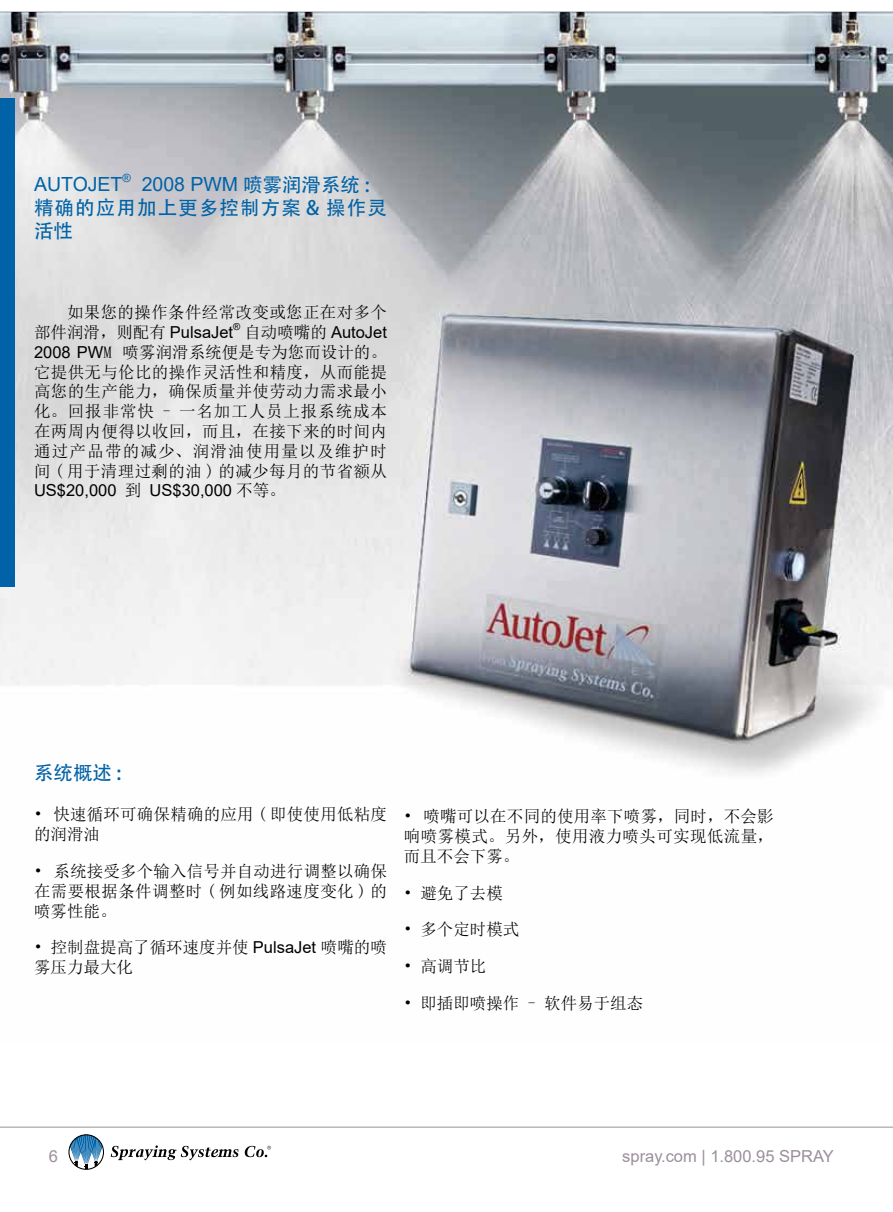
<style>
.page{position:relative;width:893px;height:1212px;background:#fff}
.page>*{position:absolute;margin:0;border:0;box-sizing:border-box;transform-origin:0 0}
.t1{font:19.5px/23.4px "Adobe Heiti Std";letter-spacing:.055em;color:#0062a7}
.t2{font:19.5px "Arial";color:#0062a7}
.t3{font:16.5px/19.8px "Sim Sun";letter-spacing:.015em;color:#000}
.t4{font:16.5px "Arial";color:#000}
.t5{font:16.5px "Arial";color:#9b8f9b}
.t6{font:11.4px "Arial";color:#0062a7}
.t7{font:9.6px "Arial";color:#000}
.s1{font-family:"Adobe Heiti Std"}
.s2{font-family:"Arial"}
.s3{font-family:"Sim Sun"}
</style>
<div class="page">
<img style="left:0;top:12px;width:893px;height:762px">
<img style="left:0;top:1126px;width:893px;height:35px">
<div style="left:0;top:98px;width:15px;height:488px;background:#0162a8"></div>
<hr style="left:0;top:1127px;width:893px;height:1px;background:#939497">
<svg style="left:68px;top:1134px;width:36px;height:36px"></svg>
<svg style="left:111px;top:1145px;width:128px;height:15px"></svg>
<svg style="left:245px;top:1146px;width:26px;height:11px"></svg>
<svg style="left:301px;top:162px;width:20px;height:1px"></svg>
<p class="t2" style="left:34px;top:171px;width:90px">AUTOJET</p>
<p class="t6" style="left:122px;top:170px;width:10px">®</p>
<p class="t2" style="left:142px;top:171px;width:229px">2008 PWM <span class="s1">喷雾润滑系统 :</span></p>
<p class="t1" style="left:34px;top:197px;width:354px">精确的应用加上更多控制方案 &amp; 操作灵活性</p>
<p class="t3" style="left:34px;top:302px;width:355px;text-indent:33px">如果您的操作条件经常改变或您正在对多个部件润滑，则配有 <span class="s2">PulsaJet</span></p>
<p class="t7" style="left:233px;top:320px;width:9px">®</p>
<p class="t4" style="left:244px;top:321px;width:144px"><span class="s3">自动喷嘴的</span> AutoJet</p>
<p class="t3" style="left:34px;top:342px;width:355px;text-align:justify"><span class="s2">2008 PW</span>M 喷雾润滑系统便是专为您而设计的。它提供无与伦比的操作灵活性和精度，从而能提高您的生产能力，确保质量并使劳动力需求最小化。回报非常快 – 一名加工人员上报系统成本在两周内便得以收回，而且，在接下来的时间内通过产品带的减少、润滑油使用量以及维护时间 ( 用于清理过剩的油 ) 的减少每月的节省额从</p>
<p class="t4" style="left:34px;top:479px;width:253px">US$20,000 <span class="s3">到</span> US$30,000 <span class="s3">不等。</span></p>
<p class="t1" style="left:34px;top:762px;width:89px">系统概述 :</p>
<p class="t3" style="left:34px;top:804px;width:354px">• 快速循环可确保精确的应用 ( 即使使用低粘度的润滑油</p>
<p class="t3" style="left:34px;top:861px;width:354px;text-align:justify">• 系统接受多个输入信号并自动进行调整以确保在需要根据条件调整时 ( 例如线路速度变化 ) 的喷雾性能。</p>
<p class="t3" style="left:34px;top:938px;width:354px">• 控制盘提高了循环速度并使 <span class="s2">PulsaJet</span> 喷嘴的喷雾压力最大化</p>
<p class="t3" style="left:404px;top:806px;width:371px;text-align:justify">• 喷嘴可以在不同的使用率下喷雾，同时，不会影响喷雾模式。另外，使用液力喷头可实现低流量，而且不会下雾。</p>
<p class="t3" style="left:404px;top:883px;width:100px">• 避免了去模</p>
<p class="t3" style="left:404px;top:919px;width:117px">• 多个定时模式</p>
<p class="t3" style="left:404px;top:956px;width:84px">• 高调节比</p>
<p class="t3" style="left:404px;top:993px;width:241px">• 即插即喷操作 – 软件易于组态</p>
<p class="t5" style="left:49px;top:1144px;width:11px">6</p>
<p class="t5" style="left:622px;top:1144px;width:213px">spray.com | 1.800.95 SPRAY</p>
</div>
